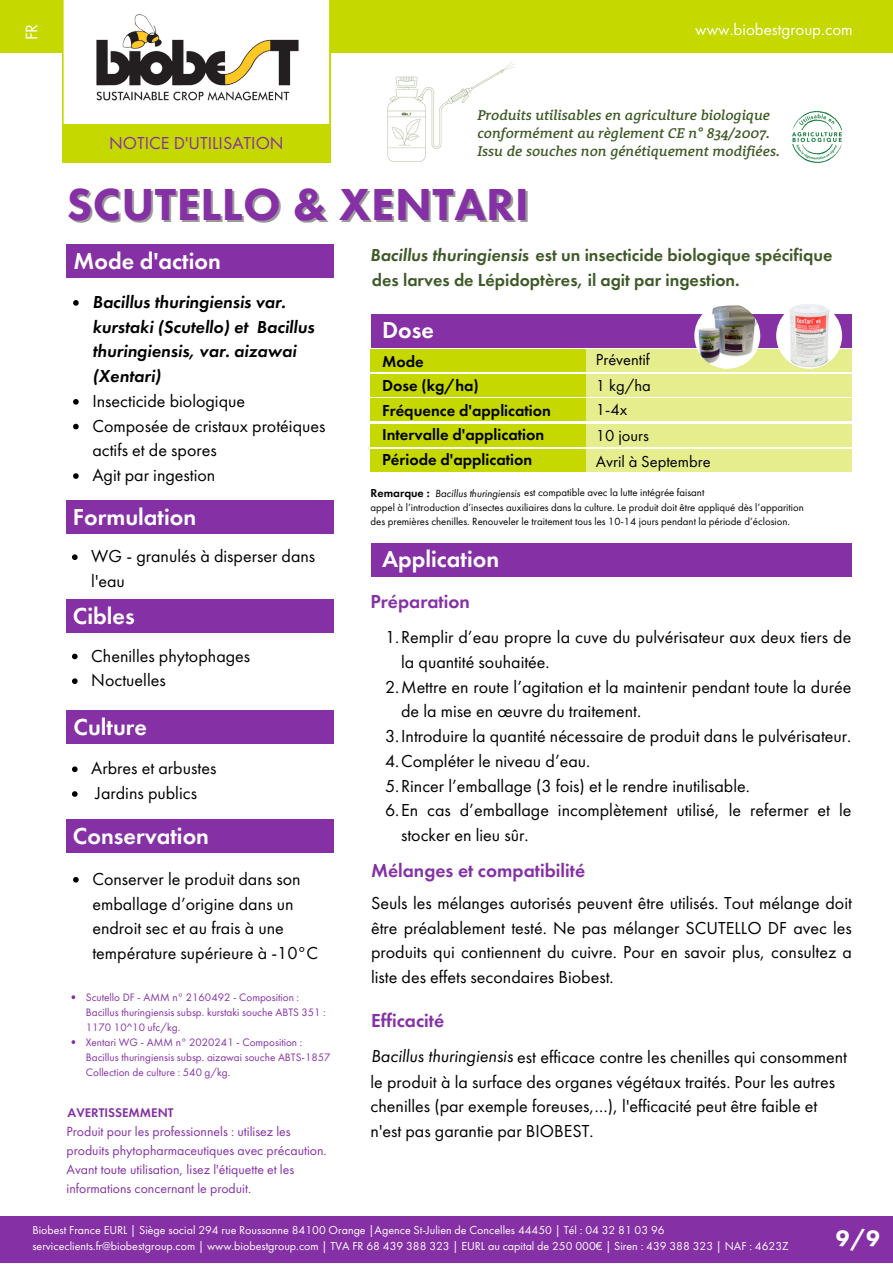
<style>
.page{position:relative;width:893px;height:1264px;background:#fff}
.page>*{position:absolute;margin:0;border:0;box-sizing:border-box;transform-origin:0 0}
.t1{font:800 46.5px "Futura PT";letter-spacing:.01em;color:#8531a5}
.t2{font:600 24px "Futura PT";color:#fff}
.t3{font:800 23.1px "Futura PT";color:#fff}
.t4{font:600 19.5px "Futura PT";color:#8531a5}
.t5{font:18px/24.8px "Futura PT";color:#000}
.t6{font:600 18px/24.8px "Futura PT";color:#3f5927}
.t7{font:italic 600 18px/24.8px "Futura PT";color:#000}
.t8{font:18px "Futura PT";color:#8531a5}
.t9{font:17.4px "Futura PT";color:#fff}
.t10{font:16.95px "Futura PT";color:#fff}
.t11{font:600 16.5px "Futura PT";color:#000}
.t12{font:16.5px "Futura PT";color:#000}
.t13{font:italic 500 14.55px/18px "Rooney Pro";color:#3f5927}
.t14{font:13.8px/19px "Futura PT";color:#8531a5}
.t15{font:600 13.05px "Futura PT";color:#8531a5}
.t16{font:12px "Futura PT";color:#fff}
.t17{font:11.25px/15px "Futura PT";color:#8531a5}
.t18{font:10.8px/14.4px "Futura PT";color:#000}
.s1{font-style:italic}
.s2{font-weight:600;font-size:12px}
</style>
<div class="page">
<div style="left:0;top:0;width:892px;height:53px;background:#c5d800"></div>
<svg style="left:62px;top:0;width:268px;height:124px"></svg>
<div style="left:62px;top:124px;width:268px;height:38px;background:#c5d800"></div>
<img style="left:82px;top:0;width:231px;height:115px">
<img style="left:387px;top:61px;width:128px;height:101px">
<div style="left:66px;top:245px;width:268px;height:33px;background:#8531a5"></div>
<div style="left:66px;top:600px;width:267px;height:33px;background:#8531a5"></div>
<div style="left:66px;top:710px;width:268px;height:33px;background:#8531a5"></div>
<div style="left:66px;top:819px;width:267px;height:33px;background:#8531a5"></div>
<div style="left:370px;top:543px;width:481px;height:33px;background:#8531a5"></div>
<div style="left:370px;top:314px;width:481px;height:33px;background:#8531a5"></div>
<div style="left:585px;top:349px;width:266px;height:22px;background:#e5ed8d"></div>
<div style="left:585px;top:374px;width:266px;height:22px;background:#e5ed8d"></div>
<div style="left:585px;top:398px;width:266px;height:23px;background:#e5ed8d"></div>
<div style="left:585px;top:424px;width:266px;height:22px;background:#e5ed8d"></div>
<div style="left:585px;top:449px;width:266px;height:22px;background:#e5ed8d"></div>
<div style="left:370px;top:349px;width:215px;height:22px;background:#c5d800"></div>
<div style="left:370px;top:374px;width:215px;height:22px;background:#c5d800"></div>
<div style="left:370px;top:398px;width:215px;height:23px;background:#c5d800"></div>
<div style="left:370px;top:424px;width:215px;height:22px;background:#c5d800"></div>
<div style="left:370px;top:449px;width:215px;height:22px;background:#c5d800"></div>
<div style="left:66px;top:500px;width:267px;height:33px;background:#8531a5"></div>
<div style="left:0;top:1216px;width:892px;height:46px;background:#8531a5"></div>
<img style="left:694px;top:303px;width:66px;height:66px;border-radius:50%">
<img style="left:776px;top:303px;width:66px;height:66px;border-radius:50%">
<img style="left:792px;top:112px;width:48px;height:50px">
<svg style="left:73px;top:877px;width:6px;height:5px"></svg>
<svg style="left:73px;top:300px;width:6px;height:6px"></svg>
<svg style="left:73px;top:399px;width:6px;height:5px"></svg>
<svg style="left:73px;top:424px;width:6px;height:5px"></svg>
<svg style="left:73px;top:473px;width:6px;height:6px"></svg>
<svg style="left:72px;top:653px;width:6px;height:6px"></svg>
<svg style="left:72px;top:678px;width:6px;height:6px"></svg>
<svg style="left:72px;top:766px;width:6px;height:6px"></svg>
<svg style="left:72px;top:791px;width:6px;height:5px"></svg>
<svg style="left:71px;top:995px;width:4px;height:4px"></svg>
<svg style="left:72px;top:554px;width:6px;height:6px"></svg>
<p class="t9" style="left:20px;top:40px;width:18px;rotate:-90deg">FR</p>
<p class="t10" style="left:695px;top:18px;width:159px">www.biobestgroup.com</p>
<p class="t8" style="left:109px;top:131px;width:176px">NOTICE D'UTILISATION</p>
<p class="t13" style="left:477px;top:108px;width:294px">Produits utilisables en agriculture biologique conformément au règlement CE n° 834/2007.</p>
<p class="t13" style="left:477px;top:144px;width:304px">Issu de souches non génétiquement modifiées.</p>
<p class="t1" style="left:67px;top:174px;width:464px">SCUTELLO &amp; XENTARI</p>
<p class="t2" style="left:73px;top:246px;width:149px">Mode d'action</p>
<p class="t7" style="left:92px;top:289px;width:223px">Bacillus thuringiensis var. kurstaki (Scutello) et Bacillus thuringiensis, var. aizawai (Xentari)</p>
<p class="t5" style="left:92px;top:388px;width:154px">Insecticide biologique</p>
<p class="t5" style="left:92px;top:413px;width:234px">Composée de cristaux protéiques actifs et de spores</p>
<p class="t5" style="left:92px;top:462px;width:124px">Agit par ingestion</p>
<p class="t2" style="left:73px;top:501px;width:125px">Formulation</p>
<p class="t5" style="left:91px;top:543px;width:225px">WG - granulés à disperser dans l'eau</p>
<p class="t2" style="left:73px;top:601px;width:63px">Cibles</p>
<p class="t5" style="left:91px;top:643px;width:160px">Chenilles phytophages</p>
<p class="t5" style="left:91px;top:667px;width:76px">Noctuelles</p>
<p class="t2" style="left:73px;top:711px;width:75px">Culture</p>
<p class="t5" style="left:91px;top:755px;width:126px">Arbres et arbustes</p>
<p class="t5" style="left:95px;top:780px;width:103px">Jardins publics</p>
<p class="t2" style="left:73px;top:820px;width:138px">Conservation</p>
<p class="t5" style="left:92px;top:866px;width:227px">Conserver le produit dans son emballage d’origine dans un endroit sec et au frais à une température supérieure à -10°C</p>
<p class="t17" style="left:86px;top:989px;width:241px">Scutello DF - AMM n° 2160492 - Composition :<br>Bacillus thuringiensis subsp. kurstaki souche ABTS 351 :<br>1170 10^10 ufc/kg.</p>
<p class="t17" style="left:86px;top:1034px;width:246px">Xentari WG - AMM n° 2020241 - Composition :<br>Bacillus thuringiensis subsp. aizawai souche ABTS-1857<br>Collection de culture : 540 g/kg.</p>
<p class="t15" style="left:68px;top:1104px;width:107px">AVERTISSEMMENT</p>
<p class="t14" style="left:67px;top:1121px;width:262px">Produit pour les professionnels : utilisez les produits phytopharmaceutiques avec précaution.<br>Avant toute utilisation, lisez l'étiquette et les informations concernant le produit.</p>
<p class="t6" style="left:370px;top:242px;width:464px"><span class="s1">Bacillus thuringiensis</span> est un insecticide biologique spécifique des larves de Lépidoptères, il agit par ingestion.</p>
<p class="t2" style="left:382px;top:314px;width:53px">Dose</p>
<p class="t11" style="left:382px;top:350px;width:43px">Mode</p>
<p class="t11" style="left:382px;top:375px;width:98px">Dose (kg/ha)</p>
<p class="t11" style="left:382px;top:399px;width:170px">Fréquence d'application</p>
<p class="t11" style="left:382px;top:424px;width:164px">Intervalle d'application</p>
<p class="t11" style="left:382px;top:448px;width:152px">Période d'application</p>
<p class="t12" style="left:596px;top:349px;width:55px">Préventif</p>
<p class="t12" style="left:596px;top:374px;width:56px">1 kg/ha</p>
<p class="t12" style="left:596px;top:398px;width:33px">1-4x</p>
<p class="t12" style="left:596px;top:425px;width:54px">10 jours</p>
<p class="t12" style="left:596px;top:451px;width:116px">Avril à Septembre</p>
<p class="t18" style="left:370px;top:485px;width:335px"><span class="s2">Remarque :</span> <span class="s1">Bacillus thuringiensis</span> est compatible avec la lutte intégrée faisant</p>
<p class="t18" style="left:370px;top:499px;width:435px">appel à l’introduction d’insectes auxiliaires dans la culture. Le produit doit être appliqué dès l’apparition des premières chenilles. Renouveler le traitement tous les 10-14 jours pendant la période d’éclosion.</p>
<p class="t2" style="left:382px;top:543px;width:119px">Application</p>
<p class="t4" style="left:370px;top:588px;width:101px">Préparation</p>
<p class="t5" style="left:401px;top:624px;width:452px;text-indent:-16px">1.Remplir d’eau propre la cuve du pulvérisateur aux deux tiers de la quantité souhaitée.</p>
<p class="t5" style="left:401px;top:674px;width:452px;text-indent:-16px">2.Mettre en route l’agitation et la maintenir pendant toute la durée de la mise en œuvre du traitement.</p>
<p class="t5" style="left:385px;top:723px;width:468px">3.Introduire la quantité nécessaire de produit dans le pulvérisateur.</p>
<p class="t5" style="left:385px;top:748px;width:207px">4.Compléter le niveau d’eau.</p>
<p class="t5" style="left:385px;top:773px;width:366px">5.Rincer l’emballage (3 fois) et le rendre inutilisable.</p>
<p class="t5" style="left:401px;top:797px;width:452px;text-indent:-16px">6.En cas d’emballage incomplètement utilisé, le refermer et le stocker en lieu sûr.</p>
<p class="t4" style="left:371px;top:857px;width:215px">Mélanges et compatibilité</p>
<p class="t5" style="left:371px;top:890px;width:482px;text-align:justify">Seuls les mélanges autorisés peuvent être utilisés. Tout mélange doit être préalablement testé. Ne pas mélanger SCUTELLO DF avec les produits qui contiennent du cuivre. Pour en savoir plus, consultez a liste des effets secondaires Biobest.</p>
<p class="t4" style="left:371px;top:1008px;width:75px">Efficacité</p>
<p class="t5" style="left:370px;top:1044px;width:478px"><span class="s1">Bacillus thuringiensis</span> est efficace contre les chenilles qui consomment le produit à la surface des organes végétaux traités. Pour les autres chenilles (par exemple foreuses,…), l'efficacité peut être faible et n'est pas garantie par BIOBEST.</p>
<p class="t16" style="left:32px;top:1222px;width:633px">Biobest France EURL | Siège social 294 rue Roussanne 84100 Orange |Agence St-Julien de Concelles 44450 | Tél : 04 32 81 03 96</p>
<p class="t16" style="left:32px;top:1238px;width:757px">serviceclients.fr@biobestgroup.com | www.biobestgroup.com | TVA FR 68 439 388 323 | EURL au capital de 250 000€ | Siren : 439 388 323 | NAF : 4623Z</p>
<p class="t3" style="left:835px;top:1223px;width:45px">9/9</p>
</div>
